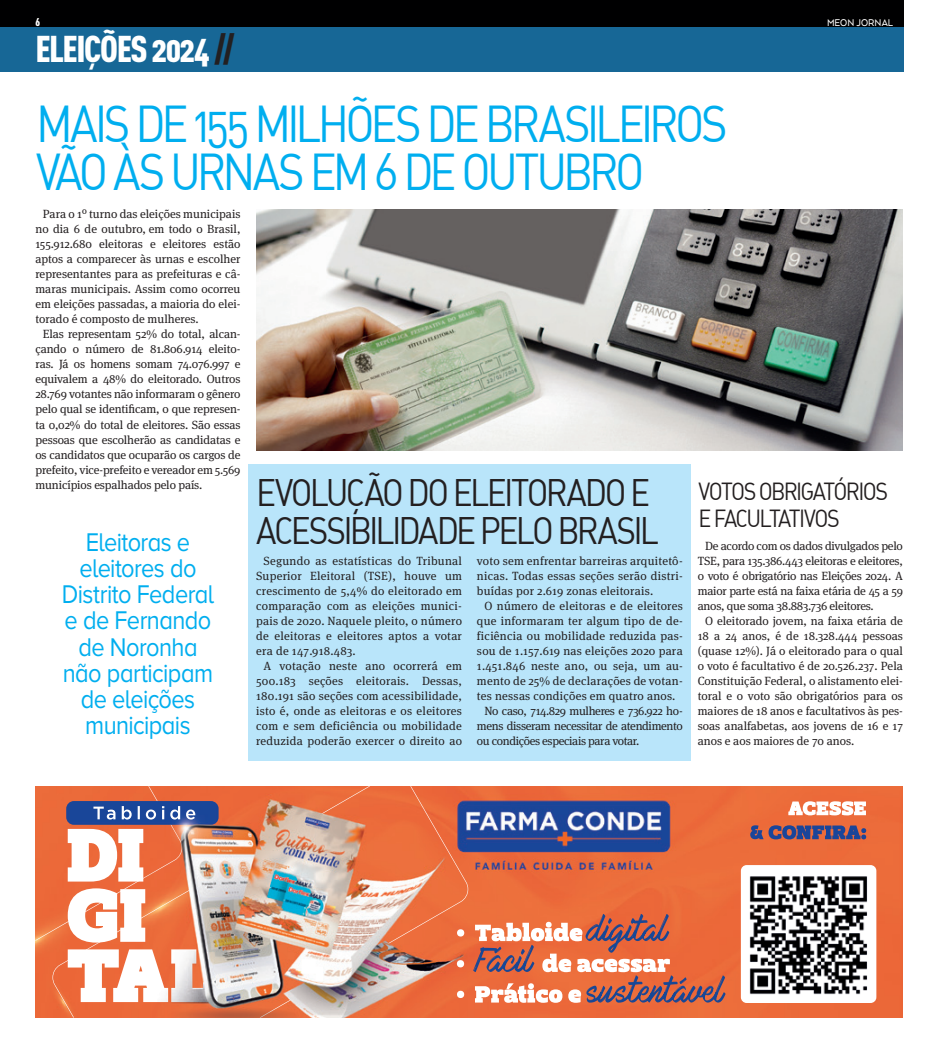
<style>
.page{position:relative;width:939px;height:1053px;background:#fff}
.page>*{position:absolute;margin:0;border:0;box-sizing:border-box;transform-origin:0 0}
.t1{font:50.75px/48.4px "DIN Alternate";letter-spacing:-.085em;color:#00aeef;scale:.89 1}
.t2{font:37.5px "DIN Alternate";letter-spacing:-.08em;color:#231f20;scale:.89 1}
.t3{font:36.75px "DIN Cond Black Alternate";letter-spacing:-.04em;color:#fff}
.t4{font:26.5px/26.2px "Proxima Nova A";letter-spacing:-.025em;color:#00aeef;text-align:center;scale:.89 1}
.t5{font:24.25px/27px "DIN Alternate";letter-spacing:-.075em;color:#231f20;scale:.89 1}
.t6{font:11.88px/15px "Meta Serif OT";letter-spacing:.01em;color:#231f20;text-align:justify}
.t7{font:11.88px "Meta Serif OT";letter-spacing:-.03em;color:#231f20}
.t8{font:500 11.25px "Arquitecta";letter-spacing:.01em;color:#fff;scale:.89 1}
.t9{font:11.25px "DIN Cond Black Alternate";color:#fff}
.s1{color:#231f20}
</style>
<div class="page">
<div style="left:0;top:4px;width:904px;height:67px;background:#176796"></div>
<div style="left:0;top:0;width:904px;height:27px;background:#000001"></div>
<div style="left:248px;top:464px;width:442px;height:296px;background:#b9e5fa"></div>
<hr style="left:938px;top:0;width:1px;height:1052px;background:#badfc7">
<img style="left:35px;top:786px;width:868px;height:231px">
<img style="left:52px;top:786px;width:416px;height:231px">
<img style="left:35px;top:786px;width:147px;height:154px">
<img style="left:66px;top:801px;width:153px;height:23px">
<img style="left:741px;top:865px;width:135px;height:137px">
<img style="left:256px;top:209px;width:647px;height:241px">
<p class="t9" style="left:35px;top:15px;width:6px">6</p>
<p class="t8" style="left:827px;top:15px;width:76px">MEON JORNAL</p>
<h3 class="t3" style="left:35px;top:26px;width:201px">ELEIÇÕES 2024 <span class="s1">//</span></h3>
<h1 class="t1" style="left:36px;top:98px;width:778px">MAIS DE 155 MILHÕES DE BRASILEIROS<br>VÃO ÀS URNAS EM 6 DE OUTUBRO</h1>
<p class="t6" style="left:35px;top:207px;width:207px;text-indent:7px">Para o 1º turno das eleições municipais no dia 6 de outubro, em todo o Brasil, 155.912.680 eleitoras e eleitores estão aptos a comparecer às urnas e escolher representantes para as prefeituras e câ&shy;maras municipais. Assim como ocorreu em eleições passadas, a maioria do elei&shy;torado é composto de mulheres.</p>
<p class="t6" style="left:35px;top:327px;width:207px;text-indent:7px">Elas representam 52% do total, alcan&shy;çando o número de 81.806.914 eleito&shy;ras. Já os homens somam 74.076.997 e equivalem a 48% do eleitorado. Outros 28.769 votantes não informaram o gênero pelo qual se identificam, o que represen&shy;ta 0,02% do total de eleitores. São essas pessoas que escolherão as candidatas e os candidatos que ocuparão os cargos de prefeito, vice-prefeito e vereador em 5.569 municípios espalhados pelo país.</p>
<h2 class="t2" style="left:256px;top:468px;width:444px">EVOLUÇÃO DO ELEITORADO E</h2>
<h3 class="t5" style="left:698px;top:477px;width:214px">VOTOS OBRIGATÓRIOS<br>E FACULTATIVOS</h3>
<h2 class="t2" style="left:256px;top:507px;width:454px">ACESSIBILIDADE PELO BRASIL</h2>
<h3 class="t4" style="left:86px;top:529px;width:119px">Eleitoras e</h3>
<p class="t6" style="left:698px;top:538px;width:207px;text-indent:7px">De acordo com os dados divulgados pelo TSE, para 135.386.443 eleitoras e eleitores, o voto é obrigatório nas Eleições 2024. A maior parte está na faixa etária de 45 a 59 anos, que soma 38.883.736 eleitores.</p>
<p class="t6" style="left:698px;top:613px;width:207px;text-indent:7px">O eleitorado jovem, na faixa etária de 18 a 24 anos, é de 18.328.444 pessoas (quase 12%). Já o eleitorado para o qual o voto é facultativo é de 20.526.237. Pela Constituição Federal, o alistamento elei&shy;toral e o voto são obrigatórios para os maiores de 18 anos e facultativos às pes&shy;soas analfabetas, aos jovens de 16 e 17 anos e aos maiores de 70 anos.</p>
<p class="t6" style="left:256px;top:553px;width:207px;text-indent:7px">Segundo as estatísticas do Tribunal Superior Eleitoral (TSE), houve um crescimento de 5,4% do eleitorado em comparação com as eleições munici&shy;pais de 2020. Naquele pleito, o número de eleitoras e eleitores aptos a votar era de 147.918.483.</p>
<p class="t6" style="left:256px;top:658px;width:207px;text-indent:7px">A votação neste ano ocorrerá em 500.183 seções eleitorais. Dessas, 180.191 são seções com acessibilidade, isto é, onde as eleitoras e os eleitores com e sem deficiência ou mobilidade reduzida poderão exercer o direito ao</p>
<p class="t6" style="left:477px;top:553px;width:207px">voto sem enfrentar barreiras arquitetô&shy;nicas. Todas essas seções serão distri&shy;buídas por 2.619 zonas eleitorais.</p>
<p class="t6" style="left:484px;top:598px;width:200px">O número de eleitoras e de eleitores</p>
<p class="t6" style="left:477px;top:613px;width:207px">que informaram ter algum tipo de de-</p>
<p class="t6" style="left:477px;top:628px;width:207px">ficiência ou mobilidade reduzida pas-</p>
<p class="t6" style="left:477px;top:643px;width:207px">sou de 1.157.619 nas eleições 2020 para</p>
<p class="t6" style="left:477px;top:658px;width:207px">1.451.846 neste ano, ou seja, um au-</p>
<p class="t6" style="left:477px;top:673px;width:207px">mento de 25% de declarações de votan-</p>
<p class="t6" style="left:477px;top:688px;width:200px">tes nessas condições em quatro anos.</p>
<p class="t7" style="left:484px;top:703px;width:200px">No caso, 714.829 mulheres e 736.922 ho-</p>
<p class="t7" style="left:477px;top:718px;width:207px">mens disseram necessitar de atendimento</p>
<p class="t7" style="left:477px;top:733px;width:164px">ou condições especiais para votar.</p>
<h3 class="t4" style="left:62px;top:555px;width:173px">eleitores do<br>Distrito Federal e de Fernando de Noronha não participam de eleições municipais</h3>
</div>
